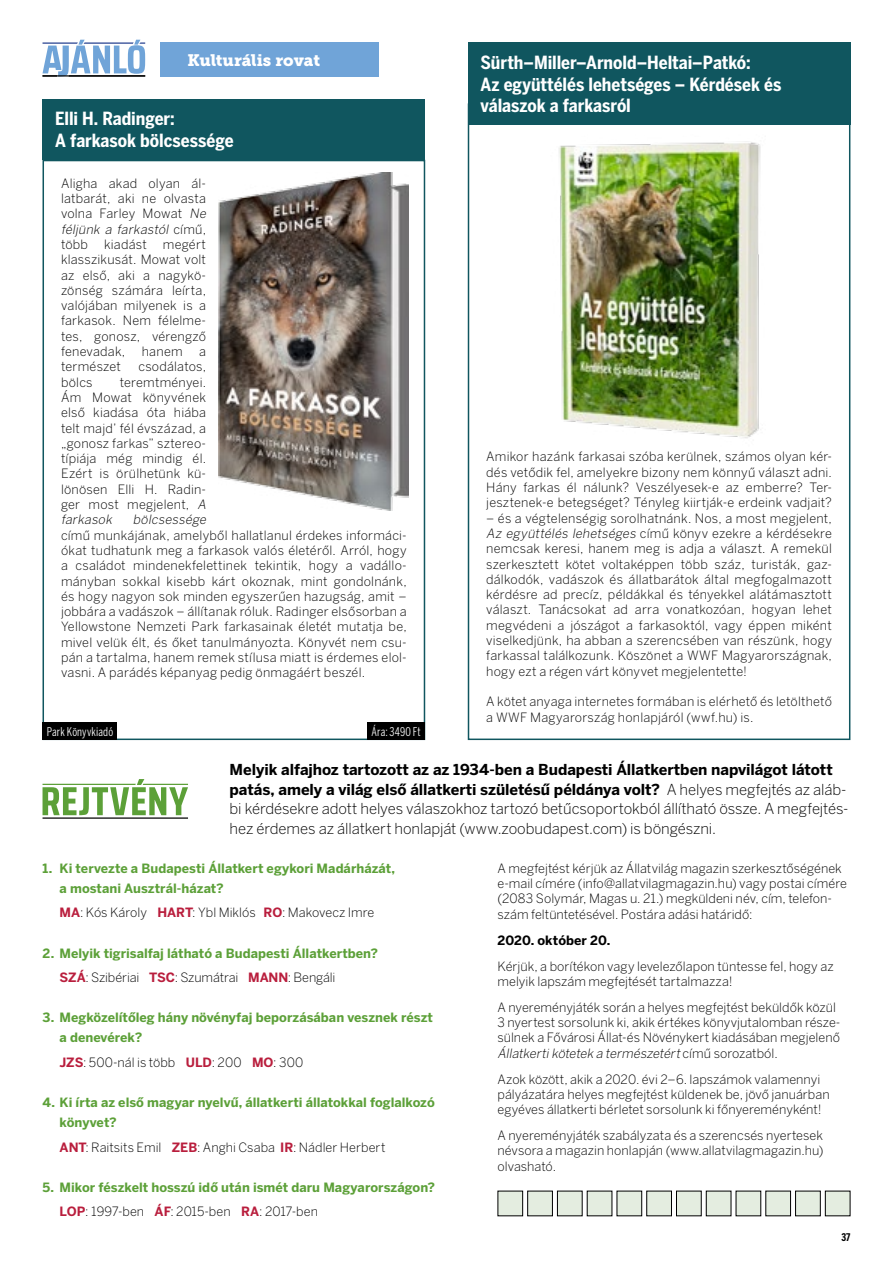
<style>
.page{position:relative;width:893px;height:1263px;background:#fff}
.page>*{position:absolute;margin:0;border:0;box-sizing:border-box;transform-origin:0 0}
.t1{font:700 condensed 18px/21.6px "Benton Sans";letter-spacing:-.005em;color:#fff}
.t2{font:16.5px "Museo Slab 900";letter-spacing:-.005em;color:#fff}
.t3{font:300 15px/19.5px "Benton Sans";letter-spacing:-.005em;color:#000}
.t4{font:300 12.75px/15.3px "Benton Sans";letter-spacing:.005em;color:#000}
.t5{font:700 12.75px/20.1px "Benton Sans";color:#5ca038}
.t6{font:700 12.75px "Benton Sans";color:#000}
.t7{font:italic 300 12.75px "Benton Sans";color:#000}
.t8{font:12px "Benton Sans Comp";letter-spacing:.015em;color:#fff}
.t9{font:700 10.5px "Benton Sans Comp";color:#000}
.s1{font-style:italic}
.s2{font-weight:700}
.s3{font-weight:700;color:#b91e3d}
.s4{color:#b91e3d}
.s5{font-weight:300;color:#000}
</style>
<div class="page">
<div style="left:160px;top:43px;width:219px;height:34px;background:#70a4d8"></div>
<svg style="left:43px;top:39px;width:102px;height:36px"></svg>
<hr style="left:43px;top:817px;width:145px;height:2px;background:#000">
<svg style="left:43px;top:779px;width:145px;height:36px"></svg>
<div style="left:498px;top:1191px;width:25px;height:25px;background:#e4ede0"></div>
<div style="left:528px;top:1191px;width:24px;height:25px;background:#e4ede0"></div>
<div style="left:527px;top:1191px;width:26px;height:25px;border:1px solid #000"></div>
<div style="left:557px;top:1191px;width:25px;height:25px;background:#e4ede0"></div>
<div style="left:587px;top:1191px;width:25px;height:25px;background:#e4ede0"></div>
<div style="left:617px;top:1191px;width:25px;height:25px;background:#e4ede0"></div>
<div style="left:647px;top:1191px;width:24px;height:25px;background:#e4ede0"></div>
<div style="left:646px;top:1191px;width:26px;height:25px;border:1px solid #000"></div>
<div style="left:676px;top:1191px;width:25px;height:25px;background:#e4ede0"></div>
<div style="left:676px;top:1191px;width:26px;height:25px;border:1px solid #000"></div>
<div style="left:706px;top:1191px;width:25px;height:25px;background:#e4ede0"></div>
<div style="left:736px;top:1191px;width:25px;height:25px;background:#e4ede0"></div>
<div style="left:766px;top:1191px;width:24px;height:25px;background:#e4ede0"></div>
<div style="left:795px;top:1191px;width:25px;height:25px;background:#e4ede0"></div>
<div style="left:795px;top:1191px;width:26px;height:25px;border:1px solid #000"></div>
<div style="left:825px;top:1191px;width:25px;height:25px;background:#e4ede0"></div>
<hr style="left:43px;top:75px;width:102px;height:2px;background:#000">
<div style="left:468px;top:43px;width:382px;height:82px;background:#10565f"></div>
<div style="left:43px;top:160px;width:382px;height:580px;border:2px solid #10565f"></div>
<div style="left:43px;top:99px;width:382px;height:61px;background:#10565f"></div>
<div style="left:43px;top:723px;width:74px;height:17px;background:#000"></div>
<div style="left:367px;top:723px;width:58px;height:17px;background:#000"></div>
<img style="left:219px;top:173px;width:190px;height:337px">
<img style="left:559px;top:141px;width:202px;height:297px">
<p class="t2" style="left:187px;top:50px;width:134px">Kulturális rovat</p>
<h1 class="t1" style="left:55px;top:108px;width:180px">Elli H. Radinger:<br>A farkasok bölcsessége</h1>
<p class="t4" style="left:61px;top:175px;width:149px">Aligha akad olyan ál&shy;latbarát, aki ne olvasta volna Farley Mowat <span class="s1">Ne féljünk a farkastól</span> c ím ű , több</p>
<p class="t4" style="left:104px;top:236px;width:44px">kiadást</p>
<p class="t4" style="left:61px;top:236px;width:147px;text-align:justify;text-indent:102px">megért klasszikusát. Mowat volt az első, aki a nagykö&shy;zönség számára leírta, valójában milyenek is a farkasok. Nem félelme&shy;tes, gonosz, vérengző fenevadak,</p>
<p class="t4" style="left:142px;top:344px;width:42px">hanem</p>
<p class="t4" style="left:199px;top:344px;width:8px">a</p>
<p class="t4" style="left:61px;top:359px;width:61px">természet</p>
<p class="t4" style="left:138px;top:359px;width:69px">csodálatos,</p>
<p class="t4" style="left:61px;top:374px;width:33px">bölcs</p>
<p class="t4" style="left:61px;top:374px;width:149px;text-indent:59px">teremtményei.<br>Ám Mowat könyvének első kiadása óta hiába telt majd’ fél évszázad, a „gonosz farkas” sztereo&shy;típiája még mindig él.<br>Ezért is örülhetünk kü&shy;lönösen Elli H. Radin&shy;ger most megjelent, <span class="s1">A farkasok</span></p>
<p class="t7" style="left:133px;top:512px;width:77px">bölcsessége</p>
<p class="t4" style="left:61px;top:527px;width:347px;text-align:justify">című munkájának, amelyből hallatlanul érdekes informáci&shy;ókat tudhatunk meg a farkasok valós életéről. Arról, hogy a családot mindenekfelettinek tekintik, hogy a vadállo&shy;mányban sokkal kisebb kárt okoznak, mint gondolnánk, és hogy nagyon sok minden egyszerűen hazugság, amit – jobbára a vadászok – állítanak róluk. Radinger elsősorban a Yellow stone Nemzeti Park farkasainak életét mutatja be, mivel velük élt, és őket tanulmányozta. Könyvét nem csu&shy;pán a tartalma, hanem remek stílusa miatt is érdemes elol&shy;vasni. A parádés képanyag pedig önmagáért beszél.</p>
<p class="t8" style="left:47px;top:724px;width:68px">Park Könyvkiadó</p>
<p class="t8" style="left:371px;top:724px;width:51px">Ára: 3490 Ft</p>
<h1 class="t1" style="left:480px;top:51px;width:302px">Sürth–Miller–Arnold–Heltai–Patkó:<br>Az együttélés lehetséges – Kérdések és válaszok a farkasról</h1>
<p class="t4" style="left:486px;top:449px;width:347px;text-align:justify">Amikor hazánk farkasai szóba kerülnek, számos olyan kér&shy;dés vetődik fel, amelyekre bizony nem könnyű választ adni.<br>Hány farkas él nálunk? Veszélyesek-e az emberre? Ter&shy;jesztenek-e betegséget? Tényleg kiirtják-e erdeink vadjait?</p>
<p class="t4" style="left:486px;top:510px;width:347px;text-align:justify">– és a végtelenségig sorolhatnánk. Nos, a most megjelent, <span class="s1">Az együttélés lehetséges</span> című könyv ezekre a kérdésekre nemcsak keresi, hanem meg is adja a választ. A remekül szerkesztett kötet voltaképpen több száz, turisták, gaz&shy;dálkodók, vadászok és állatbarátok által megfogalmazott kérdésre ad precíz, példákkal és tényekkel alátámasztott választ. Tanácsokat ad arra vonatkozóan, hogyan lehet megvédeni a jószágot a farkasoktól, vagy éppen miként viselkedjünk, ha abban a szerencsében van részünk, hogy farkassal találkozunk. Köszönet a WWF Magyarországnak, hogy ezt a régen várt könyvet megjelentette!</p>
<p class="t4" style="left:486px;top:694px;width:347px">A kötet anyaga internetes formában is elérhető és letölthető a WWF Magyarország honlapjáról (wwf.hu) is.</p>
<p class="t3" style="left:230px;top:760px;width:620px"><span class="s2">Melyik alfajhoz tartozott az az 1934-ben a Budapesti Állatkertben napvilágot látott patás, amely a világ első állatkerti születésű példánya volt?</span> A helyes megfejtés az aláb&shy;bi kérdésekre adott helyes válaszokhoz tartozó betűcsoportokból állítható össze. A megfejtés&shy;hez érdemes az állatkert honlapját (www.zoobudapest.com) is böngészni.</p>
<p class="t4" style="left:497px;top:860px;width:351px">A megfejtést kérjük az Állatvilág magazin szerkesztőségének e-mail címére (info@allatvilagmagazin.hu) vagy postai címére (2083 Solymár, Magas u. 21.) megküldeni név, cím, telefon&shy;szám feltüntetésével. Postára adási határidő:</p>
<p class="t6" style="left:497px;top:932px;width:114px">2020. október 20.</p>
<p class="t4" style="left:497px;top:958px;width:338px">Kérjük, a borítékon vagy levelezőlapon tüntesse fel, hogy az melyik lapszám megfejtését tartalmazza!</p>
<p class="t4" style="left:497px;top:999px;width:344px">A nyereményjáték során a helyes megfejtést beküldők közül 3 nyertest sorsolunk ki, akik értékes könyvjutalomban része&shy;sülnek a Fővárosi Állat-és Növénykert kiadásában megjelenő <span class="s1">Állatkertikötetek a természetért</span>c ím ű s o r o z a t b ó l .</p>
<p class="t4" style="left:497px;top:1071px;width:334px">Azok között, akik a 2020. évi 2–6. lapszámok valamennyi pályázatára helyes megfejtést küldenek be, jövő januárban egyéves állatkerti bérletet sorsolunk ki főnyereményként!</p>
<p class="t4" style="left:497px;top:1128px;width:328px;text-align:justify">A nyereményjáték szabályzata és a szerencsés nyertesek névsora a magazin honlapján (www.allatvilagmagazin.hu) olvasható.</p>
<p class="t5" style="left:60px;top:858px;width:337px;text-indent:-17px">1. Ki tervezte a Budapesti Állatkert egykori Madárházát, a mostani Ausztrál-házat?</p>
<p class="t4" style="left:60px;top:905px;width:316px"><span class="s3">MA</span>: Kós Károly <span class="s3">HART</span>: Ybl Miklós <span class="s3">RO</span>: Makovecz Imre</p>
<p class="t5" style="left:60px;top:940px;width:320px;line-height:24.5px;text-indent:-17px">2. Melyik tigrisalfaj látható a Budapesti Állatkertben?<br><span class="s4">SZÁ</span><span class="s5">: Szibériai</span> <span class="s4">TSC</span><span class="s5">: Szumátrai</span> <span class="s4">MANN</span><span class="s5">: Bengáli</span></p>
<p class="t5" style="left:60px;top:1007px;width:375px;text-indent:-17px">3. Megközelítőleg hány növényfaj beporzásában vesznek részt a denevérek?</p>
<p class="t4" style="left:60px;top:1054px;width:245px"><span class="s3">JZS</span>: 500-nál is több <span class="s3">ULD</span>: 200 <span class="s3">MO</span>: 300</p>
<p class="t5" style="left:60px;top:1092px;width:377px;text-indent:-17px">4. Ki írta az első magyar nyelvű, állatkerti állatokkal foglalkozó könyvet?</p>
<p class="t4" style="left:60px;top:1139px;width:327px"><span class="s3">ANT</span>: Raitsits Emil <span class="s3">ZEB</span>: Anghi Csaba <span class="s3">IR</span>: Nádler Herbert</p>
<p class="t5" style="left:60px;top:1175px;width:377px;line-height:24.5px;text-indent:-17px">5. Mikor fészkelt hosszú idő után ismét daru Magyarországon?<br><span class="s4">LOP</span><span class="s5">: 1997-ben</span> <span class="s4">ÁF</span><span class="s5">: 2015-ben</span> <span class="s4">RA</span><span class="s5">: 2017-ben</span></p>
<p class="t9" style="left:841px;top:1231px;width:11px">37</p>
</div>
